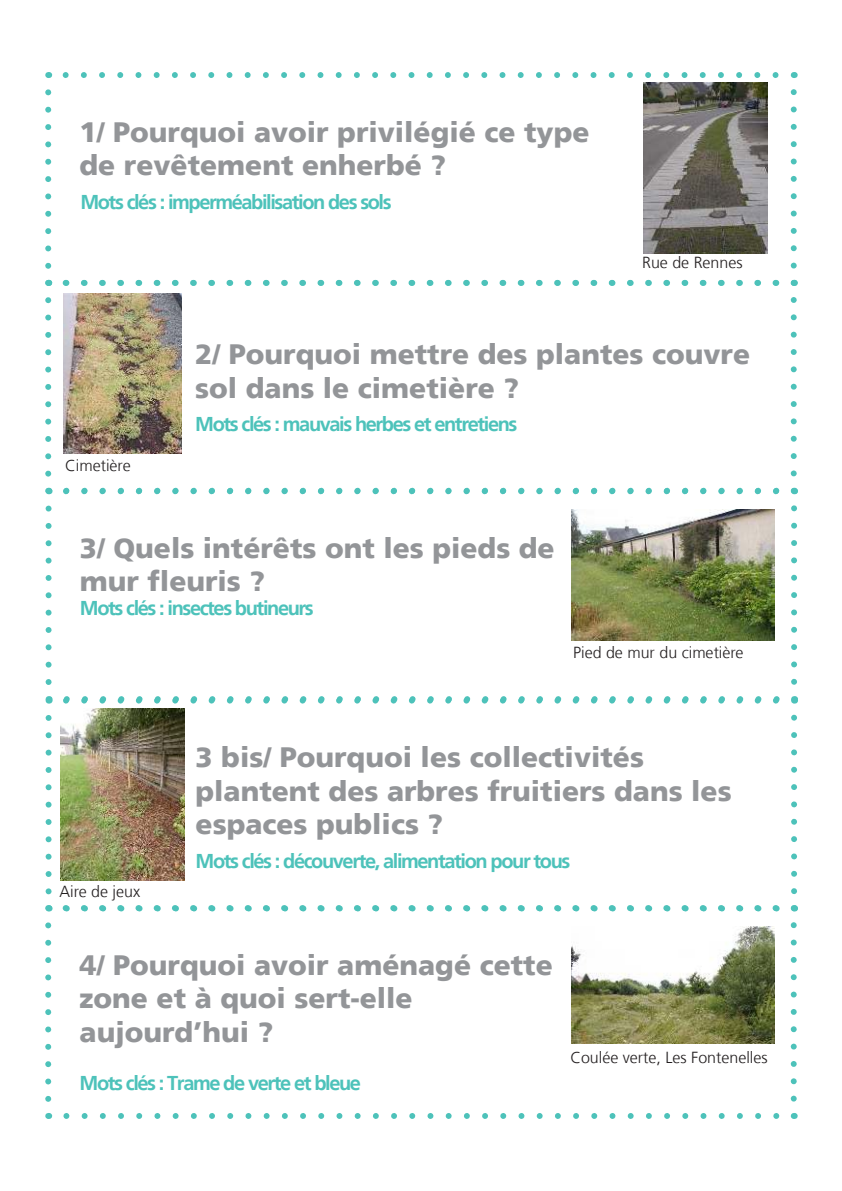
<style>
.page{position:relative;width:842px;height:1191px;background:#fff}
.page>*{position:absolute;margin:0;border:0;box-sizing:border-box;transform-origin:0 0}
.t1{font:900 28px/33.6px "Frutiger";color:#939598}
.t2{font:700 20px "Frutiger";letter-spacing:-.07em;color:#4dc2ba}
.t3{font:300 16px "Frutiger";color:#231f20}
</style>
<div class="page">
<svg style="left:45px;top:92px;width:6px;height:177px"></svg>
<svg style="left:791px;top:89px;width:6px;height:176px"></svg>
<svg style="left:62px;top:72px;width:713px;height:6px"></svg>
<svg style="left:45px;top:300px;width:6px;height:177px"></svg>
<svg style="left:62px;top:280px;width:718px;height:6px"></svg>
<svg style="left:791px;top:280px;width:6px;height:193px"></svg>
<svg style="left:46px;top:508px;width:6px;height:177px"></svg>
<svg style="left:791px;top:505px;width:6px;height:177px"></svg>
<svg style="left:63px;top:488px;width:717px;height:6px"></svg>
<svg style="left:48px;top:488px;width:2px;height:6px"></svg>
<svg style="left:46px;top:718px;width:6px;height:177px"></svg>
<svg style="left:791px;top:714px;width:6px;height:177px"></svg>
<svg style="left:63px;top:696px;width:717px;height:7px"></svg>
<svg style="left:45px;top:925px;width:6px;height:177px"></svg>
<svg style="left:66px;top:1113px;width:714px;height:6px"></svg>
<svg style="left:62px;top:905px;width:718px;height:6px"></svg>
<svg style="left:791px;top:905px;width:6px;height:193px"></svg>
<svg style="left:48px;top:905px;width:2px;height:6px"></svg>
<img style="left:644px;top:82px;width:124px;height:172px">
<img style="left:64px;top:293px;width:117px;height:161px">
<img style="left:571px;top:509px;width:204px;height:131px">
<img style="left:61px;top:709px;width:124px;height:171px">
<img style="left:571px;top:926px;width:204px;height:117px">
<p class="t1" style="left:80px;top:117px;width:511px">1/ Pourquoi avoir privilégié ce type de revêtement enherbé ?</p>
<p class="t2" style="left:80px;top:194px;width:313px">Mots clés : imperméabilisation des sols</p>
<p class="t3" style="left:642px;top:256px;width:102px">Rue de Rennes</p>
<p class="t3" style="left:65px;top:459px;width:67px">Cimetière</p>
<p class="t1" style="left:195px;top:339px;width:556px">2/ Pourquoi mettre des plantes couvre sol dans le cimetière ?</p>
<p class="t2" style="left:195px;top:416px;width:324px">Mots clés : mauvais herbes et entretiens</p>
<p class="t1" style="left:80px;top:533px;width:476px">3/ Quels intérêts ont les pieds de mur leuris ?</p>
<p class="t2" style="left:80px;top:600px;width:235px">Mots clés : insectes butineurs</p>
<p class="t3" style="left:573px;top:645px;width:172px">Pied de mur du cimetière</p>
<p class="t3" style="left:60px;top:884px;width:82px">Aire de jeux</p>
<p class="t1" style="left:196px;top:743px;width:538px">3 bis/ Pourquoi les collectivités plantent des arbres fruitiers dans les espaces publics ?</p>
<p class="t2" style="left:196px;top:852px;width:376px">Mots clés : découverte, alimentation pour tous</p>
<p class="t1" style="left:80px;top:950px;width:475px">4/ Pourquoi avoir aménagé cette zone et à quoi sert-elle aujourd’hui ?</p>
<p class="t2" style="left:80px;top:1074px;width:283px">Mots clés : Trame de verte et bleue</p>
<p class="t3" style="left:570px;top:1051px;width:199px">Coulée verte, Les Fontenelles</p>
</div>
